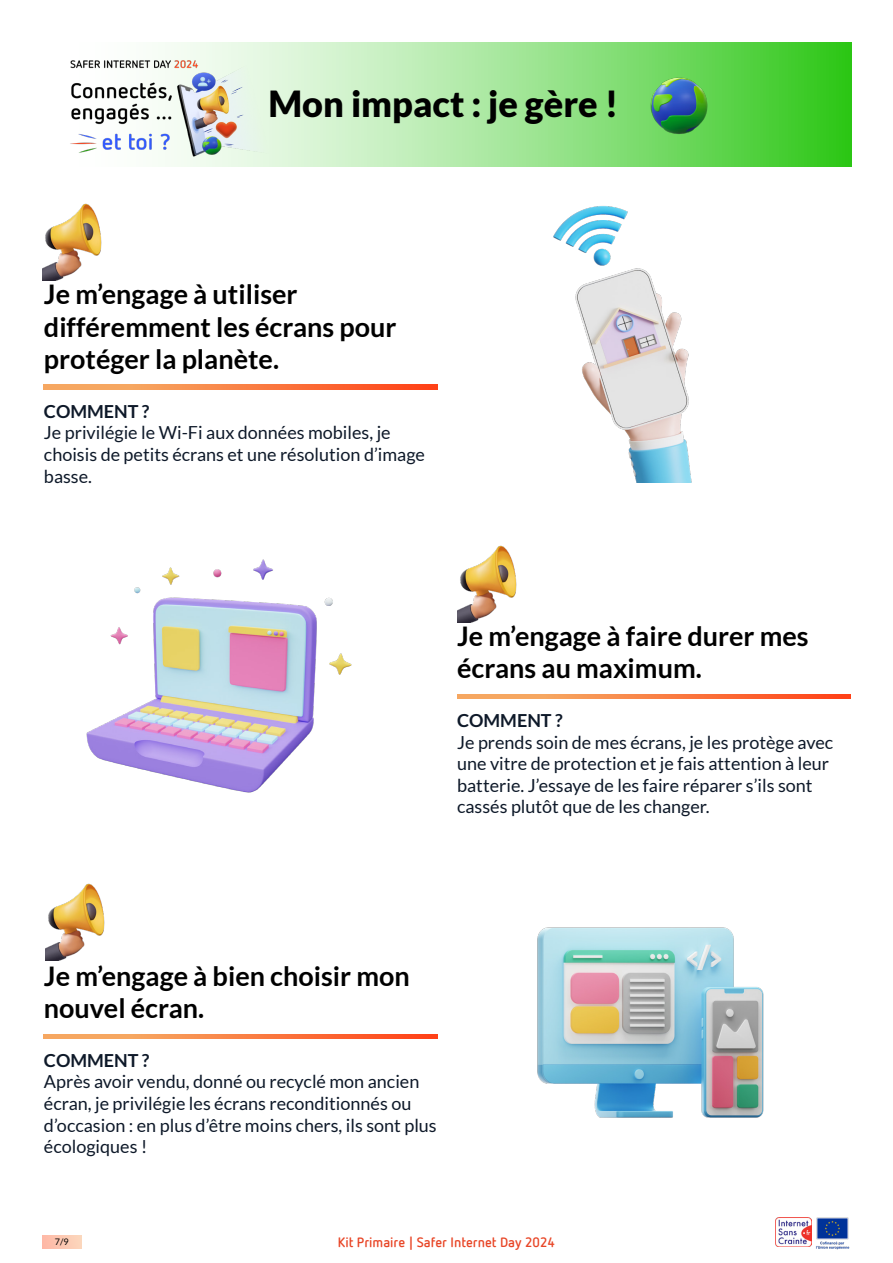
<style>
.page{position:relative;width:893px;height:1263px;background:#fff}
.page>*{position:absolute;margin:0;border:0;box-sizing:border-box;transform-origin:0 0}
.t1{font:900 36px "Lato";color:#000}
.t2{font:700 27px/32.4px "Lato";color:#000}
.t3{font:18px/21.6px "Lato";color:#0e1929}
.t4{font:700 18px "Lato";color:#0e1929}
.t5{font:700 13.5px "ffnetto";color:#e84627}
.t6{font:9px "Lato";color:#000}
</style>
<div class="page">
<svg style="left:43px;top:1235px;width:38px;height:13px"></svg>
<img style="left:816px;top:1217px;width:34px;height:33px">
<img style="left:775px;top:1217px;width:36px;height:29px">
<svg style="left:268px;top:43px;width:583px;height:123px;background:#96e28b"></svg>
<svg style="left:44px;top:385px;width:393px;height:5px;background:#f97e43"></svg>
<svg style="left:457px;top:694px;width:393px;height:5px;background:#f97e43"></svg>
<svg style="left:44px;top:1034px;width:393px;height:5px;background:#f97e43"></svg>
<img style="left:537px;top:927px;width:227px;height:191px">
<img style="left:628px;top:54px;width:101px;height:101px">
<img style="left:553px;top:206px;width:139px;height:276px">
<img style="left:86px;top:559px;width:266px;height:234px">
<img style="left:43px;top:203px;width:59px;height:77px">
<img style="left:457px;top:545px;width:60px;height:77px">
<img style="left:45px;top:883px;width:60px;height:77px">
<img style="left:70px;top:42px;width:198px;height:124px">
<h1 class="t1" style="left:268px;top:82px;width:351px">Mon impact : je gère !</h1>
<h2 class="t2" style="left:44px;top:278px;width:354px">Je m’engage à utiliser différemment les écrans pour protéger la planète.</h2>
<p class="t4" style="left:44px;top:401px;width:107px">COMMENT ?</p>
<p class="t3" style="left:44px;top:422px;width:383px">Je privilégie le Wi-Fi aux données mobiles, je choisis de petits écrans et une résolution d’image basse.</p>
<h2 class="t2" style="left:457px;top:619px;width:353px">Je m’engage à faire durer mes écrans au maximum.</h2>
<p class="t4" style="left:457px;top:710px;width:107px">COMMENT ?</p>
<p class="t3" style="left:457px;top:731px;width:378px">Je prends soin de mes écrans, je les protège avec une vitre de protection et je fais attention à leur batterie. J’essaye de les faire réparer s’ils sont cassés plutôt que de les changer.</p>
<h2 class="t2" style="left:44px;top:959px;width:367px">Je m’engage à bien choisir mon nouvel écran.</h2>
<p class="t4" style="left:44px;top:1050px;width:107px">COMMENT ?</p>
<p class="t3" style="left:44px;top:1071px;width:394px">Après avoir vendu, donné ou recyclé mon ancien écran, je privilégie les écrans reconditionnés ou d’occasion : en plus d’être moins chers, ils sont plus écologiques !</p>
<p class="t6" style="left:55px;top:1237px;width:15px">7/9</p>
<p class="t5" style="left:338px;top:1233px;width:219px">Kit Primaire | Safer Internet Day 2024</p>
</div>
